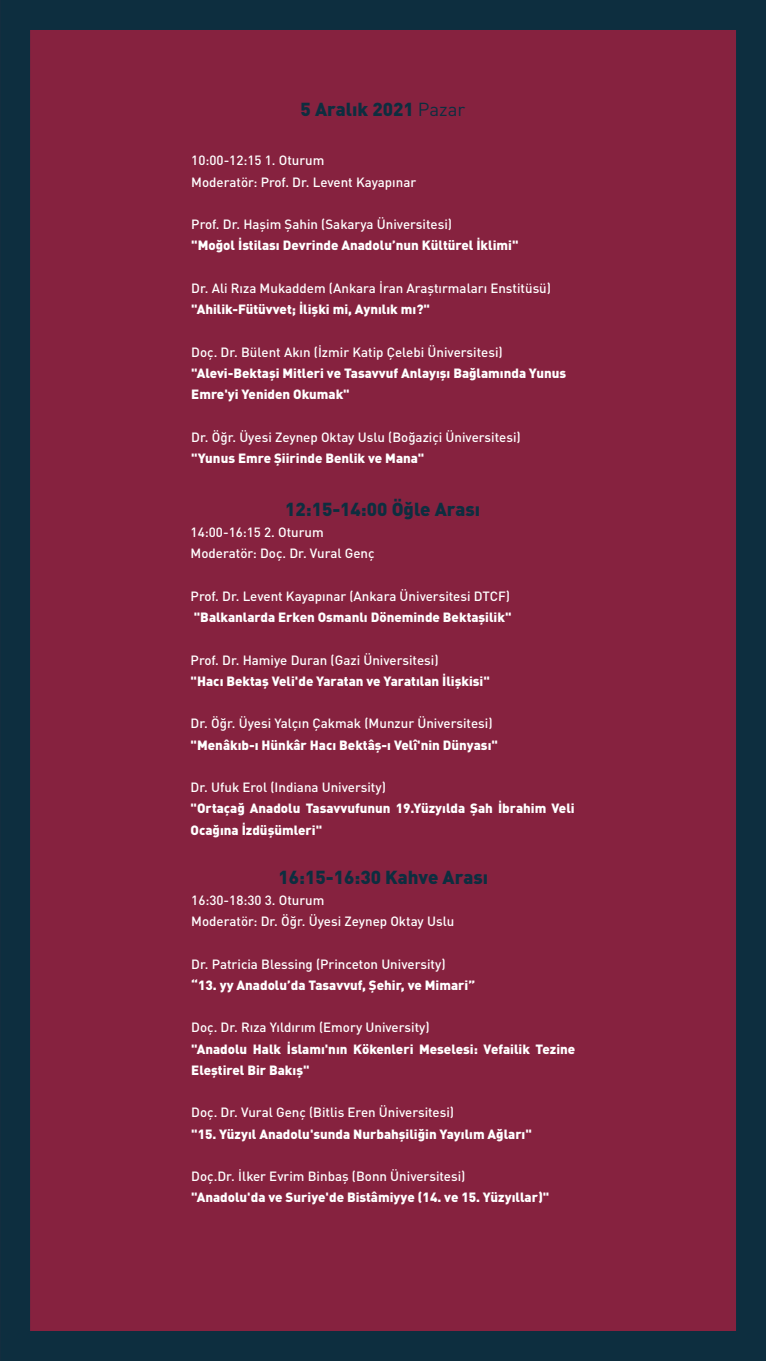
<style>
.page{position:relative;width:766px;height:1361px;background:#fff}
.page>*{position:absolute;margin:0;border:0;box-sizing:border-box;transform-origin:0 0}
.t1{font:900 18.6px "DIN Web W07";color:#0d2e3f}
.t2{font:500 13.2px/21.3px "DIN Web W07";color:#fff}
.t3{font:900 13.2px/21.3px "DIN Web W07";color:#fff}
.s1{font-weight:400}
</style>
<div class="page">
<div style="left:0;top:0;width:765px;height:1361px;background:#86223f"></div>
<div style="left:0;top:0;width:765px;height:1361px;border:30px solid #0d2e3f"></div>
<h1 class="t1" style="left:300px;top:95px;width:166px">5 Aralık 2021 <span class="s1">Pazar</span></h1>
<p class="t2" style="left:191px;top:149px;width:226px">10:00-12:15 1. Oturum<br>Moderatör: Prof. Dr. Levent Kayapınar</p>
<p class="t2" style="left:191px;top:213px;width:262px">Prof. Dr. Haşim Şahin (Sakarya Üniversitesi)</p>
<p class="t3" style="left:191px;top:234px;width:328px">"Moğol İstilası Devrinde Anadolu’nun Kültürel İklimi"</p>
<p class="t2" style="left:191px;top:277px;width:361px">Dr. Ali Rıza Mukaddem (Ankara İran Araştırmaları Enstitüsü)</p>
<p class="t3" style="left:191px;top:298px;width:240px">"Ahilik-Fütüvvet; İlişki mi, Aynılık mı?"</p>
<p class="t2" style="left:191px;top:340px;width:313px">Doç. Dr. Bülent Akın (İzmir Katip Çelebi Üniversitesi)</p>
<p class="t3" style="left:191px;top:362px;width:376px">"Alevi-Bektaşi Mitleri ve Tasavvuf Anlayışı Bağlamında Yunus<br>Emre'yi Yeniden Okumak"</p>
<p class="t2" style="left:191px;top:425px;width:331px">Dr. Öğr. Üyesi Zeynep Oktay Uslu (Boğaziçi Üniversitesi)</p>
<p class="t3" style="left:191px;top:447px;width:234px">"Yunus Emre Şiirinde Benlik ve Mana"</p>
<h1 class="t1" style="left:285px;top:494px;width:197px">12:15-14:00 Öğle Arası</h1>
<p class="t2" style="left:190px;top:521px;width:185px">14:00-16:15 2. Oturum<br>Moderatör: Doç. Dr. Vural Genç</p>
<p class="t2" style="left:190px;top:584px;width:321px">Prof. Dr. Levent Kayapınar (Ankara Üniversitesi DTCF)</p>
<p class="t3" style="left:194px;top:606px;width:319px">"Balkanlarda Erken Osmanlı Döneminde Bektaşilik"</p>
<p class="t2" style="left:190px;top:648px;width:249px">Prof. Dr. Hamiye Duran (Gazi Üniversitesi)</p>
<p class="t3" style="left:190px;top:669px;width:301px">"Hacı Bektaş Veli'de Yaratan ve Yaratılan İlişkisi"</p>
<p class="t2" style="left:190px;top:712px;width:303px">Dr. Öğr. Üyesi Yalçın Çakmak (Munzur Üniversitesi)</p>
<p class="t3" style="left:190px;top:733px;width:309px">"Menâkıb-ı Hünkâr Hacı Bektâş-ı Velî'nin Dünyası"</p>
<p class="t2" style="left:190px;top:776px;width:197px">Dr. Ufuk Erol (Indiana University)</p>
<p class="t3" style="left:190px;top:797px;width:385px">"Ortaçağ Anadolu Tasavvufunun 19.Yüzyılda Şah İbrahim Veli<br>Ocağına İzdüşümleri"</p>
<h1 class="t1" style="left:278px;top:862px;width:211px">16:15-16:30 Kahve Arası</h1>
<p class="t2" style="left:191px;top:888px;width:264px">16:30-18:30 3. Oturum<br>Moderatör: Dr. Öğr. Üyesi Zeynep Oktay Uslu</p>
<p class="t2" style="left:191px;top:952px;width:256px">Dr. Patricia Blessing (Princeton University)</p>
<p class="t3" style="left:191px;top:973px;width:285px">“13. yy Anadolu’da Tasavvuf, Şehir, ve Mimari”</p>
<p class="t2" style="left:191px;top:1016px;width:240px">Doç. Dr. Rıza Yıldırım (Emory University)</p>
<p class="t3" style="left:191px;top:1037px;width:385px">"Anadolu Halk İslamı'nın Kökenleri Meselesi: Vefailik Tezine<br>Eleştirel Bir Bakış"</p>
<p class="t2" style="left:191px;top:1101px;width:264px">Doç. Dr. Vural Genç (Bitlis Eren Üniversitesi)</p>
<p class="t3" style="left:191px;top:1122px;width:342px">"15. Yüzyıl Anadolu'sunda Nurbahşiliğin Yayılım Ağları"</p>
<p class="t2" style="left:191px;top:1165px;width:275px">Doç.Dr. İlker Evrim Binbaş (Bonn Üniversitesi)</p>
<p class="t3" style="left:191px;top:1186px;width:359px">"Anadolu'da ve Suriye'de Bistâmiyye (14. ve 15. Yüzyıllar)"</p>
</div>
